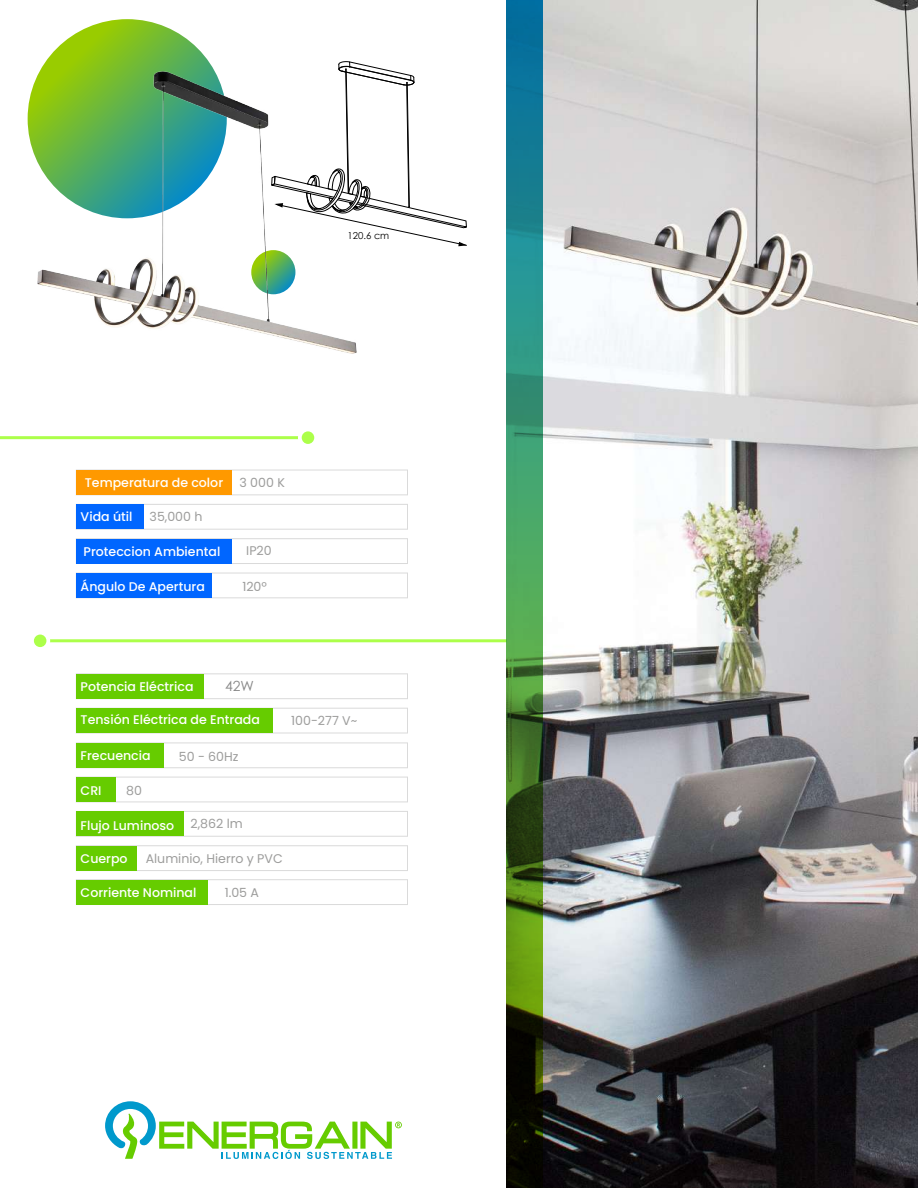
<style>
.page{position:relative;width:918px;height:1188px;background:#fff}
.page>*{position:absolute;margin:0;border:0;box-sizing:border-box;transform-origin:0 0}
.t1{font:13.95px "Century Gothic";color:#868686}
.t2{font:500 12.6px "Poppins";color:#fff}
.t3{font:12.6px "Poppins";color:#9d9d9c}
.t4{font:9.6px "Century Gothic";color:#000}
</style>
<div class="page">
<img style="left:543px;top:1px;width:375px;height:1187px">
<svg style="left:28px;top:19px;width:199px;height:199px"></svg>
<div style="left:76px;top:708px;width:332px;height:25px;border:1px solid #dadada"></div>
<div style="left:76px;top:743px;width:332px;height:25px;border:1px solid #dadada"></div>
<div style="left:76px;top:777px;width:332px;height:25px;border:1px solid #dadada"></div>
<div style="left:76px;top:811px;width:332px;height:26px;border:1px solid #dadada"></div>
<div style="left:76px;top:845px;width:332px;height:26px;border:1px solid #dadada"></div>
<div style="left:76px;top:673px;width:332px;height:26px;border:1px solid #dadada"></div>
<div style="left:76px;top:708px;width:196px;height:25px;background:#6c0"></div>
<div style="left:76px;top:743px;width:88px;height:25px;background:#6c0"></div>
<div style="left:76px;top:777px;width:39px;height:25px;background:#6c0"></div>
<div style="left:76px;top:811px;width:107px;height:25px;background:#6c0"></div>
<div style="left:76px;top:846px;width:61px;height:25px;background:#6c0"></div>
<hr style="left:40px;top:639px;width:467px;height:3px;background:#acff4a">
<svg style="left:30px;top:631px;width:20px;height:20px"></svg>
<div style="left:34px;top:635px;width:12px;height:12px;background:#acff4a;border-radius:50%"></div>
<div style="left:76px;top:674px;width:128px;height:25px;background:#6c0"></div>
<svg style="left:105px;top:1101px;width:297px;height:58px"></svg>
<div style="left:76px;top:879px;width:332px;height:26px;border:1px solid #dadada"></div>
<div style="left:76px;top:880px;width:131px;height:25px;background:#6c0"></div>
<div style="left:76px;top:504px;width:332px;height:26px;border:1px solid #dadada"></div>
<div style="left:76px;top:538px;width:332px;height:26px;border:1px solid #dadada"></div>
<div style="left:76px;top:573px;width:332px;height:25px;border:1px solid #dadada"></div>
<div style="left:76px;top:470px;width:332px;height:25px;border:1px solid #dadada"></div>
<div style="left:76px;top:504px;width:68px;height:25px;background:#06f"></div>
<div style="left:76px;top:539px;width:155px;height:25px;background:#06f"></div>
<div style="left:76px;top:573px;width:136px;height:25px;background:#06f"></div>
<div style="left:76px;top:470px;width:155px;height:25px;background:#f90"></div>
<svg style="left:507px;top:0;width:36px;height:1188px"></svg>
<hr style="left:0;top:436px;width:308px;height:3px;background:#acff4a">
<div style="left:298px;top:428px;width:20px;height:20px;background:#fff;border-radius:50%"></div>
<div style="left:302px;top:431px;width:12px;height:13px;background:#acff4a;border-radius:50%"></div>
<img style="left:27px;top:55px;width:330px;height:299px">
<svg style="left:270px;top:61px;width:197px;height:185px"></svg>
<p class="t4" style="left:347px;top:229px;width:43px">120.6 cm</p>
<p class="t2" style="left:85px;top:475px;width:140px">Temperatura de color</p>
<p class="t2" style="left:81px;top:509px;width:53px">Vida útil</p>
<p class="t3" style="left:150px;top:509px;width:54px">35,000 h</p>
<p class="t2" style="left:84px;top:544px;width:138px">Proteccion Ambiental</p>
<p class="t2" style="left:81px;top:579px;width:126px">Ángulo De Apertura</p>
<p class="t3" style="left:240px;top:475px;width:47px">3 000 K</p>
<p class="t3" style="left:246px;top:544px;width:27px">IP20</p>
<p class="t3" style="left:242px;top:579px;width:26px">120º</p>
<p class="t2" style="left:81px;top:679px;width:114px">Potencia Eléctrica</p>
<p class="t1" style="left:225px;top:676px;width:30px">42W</p>
<p class="t2" style="left:81px;top:713px;width:181px">Tensión Eléctrica de Entrada</p>
<p class="t3" style="left:291px;top:713px;width:68px">100-277 V~</p>
<p class="t2" style="left:81px;top:749px;width:72px">Frecuencia</p>
<p class="t3" style="left:179px;top:749px;width:61px">50 - 60Hz</p>
<p class="t2" style="left:81px;top:783px;width:22px">CRI</p>
<p class="t3" style="left:126px;top:783px;width:17px">80</p>
<p class="t2" style="left:81px;top:818px;width:95px">Flujo Luminoso</p>
<p class="t3" style="left:190px;top:816px;width:54px">2,862 lm</p>
<p class="t2" style="left:81px;top:851px;width:49px">Cuerpo</p>
<p class="t3" style="left:146px;top:851px;width:139px">Aluminio, Hierro y PVC</p>
<p class="t2" style="left:81px;top:885px;width:117px">Corriente Nominal</p>
<p class="t3" style="left:225px;top:885px;width:36px">1.05 A</p>
</div>
